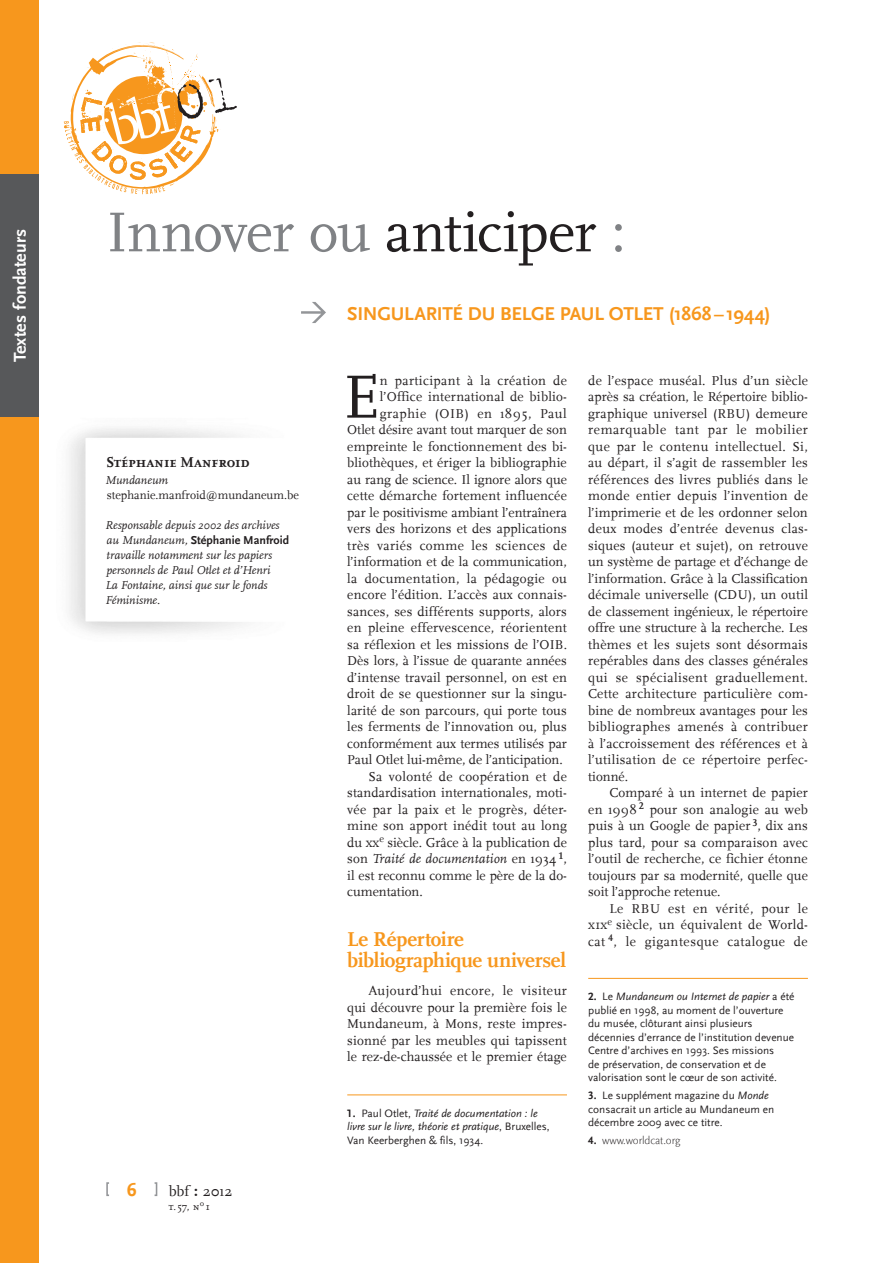
<style>
.page{position:relative;width:893px;height:1263px;background:#fff}
.page>*{position:absolute;margin:0;border:0;box-sizing:border-box;transform-origin:0 0}
.D_-_lettrine{font:63.45px "Scala";color:#231f20}
.D_-_TITRE_1{font:58.5px "Scala";letter-spacing:-.015em;color:#808285}
.D_-_inter_1{font:700 21px/21px "Scala";letter-spacing:-.015em;color:#f7971d}
.D_-_TITRE_2{font:700 19.5px "Scala Sans";letter-spacing:-.015em;color:#f7971d}
.t1{font:700 19.5px "Scala Sans LF";color:#f7971d}
.D_-_bandeau_gauche{font:700 18px "Scala Sans LF";color:#fff}
.D_-_auteur{font:700 15px "Scala Caps";letter-spacing:-.005em;color:#231f20}
.t2{font:15px "Scala";letter-spacing:.005em;color:#231f20}
.D_-_note{font:13.5px/16.5px "Scala";letter-spacing:.025em;color:#231f20;text-align:justify}
.D_-_lettrine-2{font:13.5px "Scala";letter-spacing:.015em;color:#231f20}
.D_-_TEXTE{font:13.5px/16.5px "Scala";letter-spacing:.005em;color:#231f20;text-align:justify}
.D_-_lettrine-3{font:13.5px "Scala";letter-spacing:.04em;color:#231f20}
.D_-_adresse{font:italic 12px/15px "Scala";color:#231f20}
.D_-_mail{font:12px "Scala";color:#231f20}
.D_-_note-2{font:11.25px/13.5px "Scala Sans";color:#231f20}
.D_-_note-3{font:italic 11.25px/13.5px "Scala Sans";color:#231f20}
.D_-_note-4{font:300 11.25px "Scala Sans";letter-spacing:-.01em;color:#231f20}
.t3{font:10.5px "Scala Caps";color:#231f20}
.s1{color:#231f20}
.s2{font-family:"Scala Sans";font-weight:700;font-style:normal}
.s3{font-family:"Scala Sans";font-weight:700}
.s4{font-family:"Scala Caps"}
.s5{font-style:italic}
.s6{font-family:"Scala Sans LF";font-weight:700;font-style:normal}
.s7{font-style:normal}
.s8{font-family:"Scala Sans LF";font-weight:700}
</style>
<div class="page">
<img style="left:69px;top:428px;width:176px;height:206px">
<hr style="left:347px;top:1094px;width:220px;height:1px;background:#f7971d">
<hr style="left:588px;top:978px;width:220px;height:1px;background:#f7971d">
<div style="left:0;top:0;width:38px;height:1263px;background:#f7971d"></div>
<svg style="left:301px;top:302px;width:25px;height:21px"></svg>
<svg style="left:64px;top:43px;width:173px;height:151px"></svg>
<svg style="left:106px;top:1182px;width:3px;height:14px"></svg>
<svg style="left:155px;top:1182px;width:2px;height:14px"></svg>
<div style="left:0;top:174px;width:38px;height:243px;background:#57585a"></div>
<p class="D_-_bandeau_gauche" style="left:10px;top:362px;width:134px;rotate:-90deg">Textes fondateurs</p>
<p class="D_-_TITRE_1" style="left:106px;top:200px;width:521px">Innover ou <span class="s1">anticiper</span> :</p>
<p class="D_-_auteur" style="left:106px;top:454px;width:145px">Stéphanie Manfroid</p>
<p class="D_-_adresse" style="left:106px;top:473px;width:64px">Mundaneum</p>
<p class="D_-_mail" style="left:107px;top:489px;width:194px">stephanie.manfroid@mundaneum.be</p>
<p class="D_-_adresse" style="left:105px;top:518px;width:185px">Responsable depuis 2002 des archives au Mundaneum, <span class="s2">Stéphanie Manfroid </span>travaille notamment sur les papiers personnels de Paul Otlet et d’Henri<br>La Fontaine, ainsi que sur le fonds<br>Féminisme.</p>
<p class="t1" style="left:127px;top:1179px;width:11px">6</p>
<p class="t2" style="left:169px;top:1183px;width:65px">bbf <span class="s3">:</span> 2012</p>
<p class="t3" style="left:169px;top:1200px;width:42px">t. 57, n<sup>o</sup> 1</p>
<p class="D_-_TITRE_2" style="left:347px;top:302px;width:425px">SINGULARITÉ DU BELGE PAUL OTLET (1868 –1944)</p>
<p class="D_-_lettrine" style="left:343px;top:362px;width:38px">E</p>
<p class="D_-_lettrine-2" style="left:380px;top:373px;width:189px">n participant à la création de</p>
<p class="D_-_lettrine-2" style="left:380px;top:389px;width:189px">l’Office international de biblio-</p>
<p class="D_-_lettrine-3" style="left:380px;top:406px;width:188px">graphie (OIB) en 1895, Paul</p>
<p class="D_-_lettrine-2" style="left:347px;top:422px;width:221px">Otlet désire avant tout marquer de son</p>
<p class="D_-_lettrine-2" style="left:347px;top:439px;width:221px">empreinte le fonctionnement des bi-</p>
<p class="D_-_lettrine-2" style="left:347px;top:455px;width:221px">bliothèques, et ériger la bibliographie</p>
<p class="D_-_lettrine-2" style="left:347px;top:472px;width:221px">au rang de science. Il ignore alors que</p>
<p class="D_-_lettrine-2" style="left:347px;top:488px;width:221px">cette démarche fortement influencée</p>
<p class="D_-_lettrine-2" style="left:347px;top:505px;width:221px">par le positivisme ambiant l’entraînera</p>
<p class="D_-_lettrine-2" style="left:347px;top:521px;width:221px">vers des horizons et des applications</p>
<p class="D_-_lettrine-2" style="left:347px;top:538px;width:221px">très variés comme les sciences de</p>
<p class="D_-_lettrine-2" style="left:347px;top:554px;width:221px">l’information et de la communication,</p>
<p class="D_-_lettrine-2" style="left:347px;top:571px;width:221px">la documentation, la pédagogie ou</p>
<p class="D_-_lettrine-2" style="left:347px;top:587px;width:221px">encore l’édition. L’accès aux connais-</p>
<p class="D_-_lettrine-2" style="left:347px;top:604px;width:221px">sances, ses différents supports, alors</p>
<p class="D_-_lettrine-2" style="left:347px;top:620px;width:221px">en pleine effervescence, réorientent</p>
<p class="D_-_lettrine-2" style="left:347px;top:637px;width:221px">sa réflexion et les missions de l’OIB.</p>
<p class="D_-_lettrine-2" style="left:347px;top:653px;width:221px">Dès lors, à l’issue de quarante années</p>
<p class="D_-_lettrine-2" style="left:347px;top:670px;width:221px">d’intense travail personnel, on est en</p>
<p class="D_-_lettrine-2" style="left:347px;top:686px;width:221px">droit de se questionner sur la singu-</p>
<p class="D_-_lettrine-2" style="left:347px;top:703px;width:221px">larité de son parcours, qui porte tous</p>
<p class="D_-_lettrine-2" style="left:347px;top:719px;width:221px">les ferments de l’innovation ou, plus</p>
<p class="D_-_lettrine-2" style="left:347px;top:736px;width:221px">conformément aux termes utilisés par</p>
<p class="D_-_lettrine-2" style="left:347px;top:752px;width:217px">Paul Otlet lui-même, de l’anticipation.</p>
<p class="D_-_TEXTE" style="left:347px;top:768px;width:221px;text-indent:21px">Sa volonté de coopération et de standardisation internationales, moti&shy;vée par la paix et le progrès, déter&shy;mine son apport inédit tout au long du <span class="s4">xx</span><sup>e</sup> siècle. Grâce à la publication de son <span class="s5">Traité de documentation</span> en 1934 <sup>1</sup>, il est reconnu comme le père de la do&shy;cumentation.</p>
<p class="D_-_inter_1" style="left:347px;top:928px;width:220px">Le Répertoire bibliographique universel</p>
<p class="D_-_TEXTE" style="left:347px;top:983px;width:221px;text-indent:21px">Aujourd’hui encore, le visiteur qui découvre pour la première fois le Mundaneum, à Mons, reste impres&shy;sionné par les meubles qui tapissent le rez-de-chaussée et le premier étage</p>
<p class="D_-_note-3" style="left:347px;top:1107px;width:204px"><span class="s6">1.</span> <span class="s7">Paul Otlet,</span> Traité de documentation : le livre sur le livre, théorie et pratique<span class="s7">, Bruxelles,<br>Van Keerberghen &amp; fils, 1934.</span></p>
<p class="D_-_note" style="left:588px;top:372px;width:221px">de l’espace muséal. Plus d’un siècle après sa création, le Répertoire biblio&shy;graphique universel (RBU) demeure remarquable tant par le mobilier que par le contenu intellectuel. Si, au départ, il s’agit de rassembler les références des livres publiés dans le monde entier depuis l’invention de l’imprimerie et de les ordonner selon deux modes d’entrée devenus clas&shy;siques (auteur et sujet), on retrouve un système de partage et d’échange de l’information. Grâce à la Classification décimale universelle (CDU), un outil de classement ingénieux, le répertoire offre une structure à la recherche. Les thèmes et les sujets sont désormais repérables dans des classes générales qui se spécialisent graduellement.<br>Cette architecture particulière com&shy;bine de nombreux avantages pour les bibliographes amenés à contribuer à l’accroissement des références et à l’utilisation de ce répertoire perfec&shy;tionné.</p>
<p class="D_-_TEXTE" style="left:588px;top:785px;width:221px;text-indent:21px">Comparé à un internet de papier en 1998 <sup>2</sup> pour son analogie au web puis à un Google de papier <sup>3</sup>, dix ans plus tard, pour sa comparaison avec l’outil de recherche, ce fichier étonne toujours par sa modernité, quelle que soit l’approche retenue.</p>
<p class="D_-_TEXTE" style="left:588px;top:900px;width:221px;text-indent:21px">Le RBU est en vérité, pour le <span class="s4">xix</span><sup>e</sup> siècle, un équivalent de World&shy;cat <sup>4</sup>, le gigantesque catalogue de</p>
<p class="D_-_note-2" style="left:588px;top:990px;width:208px"><span class="s8">2.</span> Le <span class="s5">Mundaneum ou Internet de papier</span> a été publié en 1998, au moment de l’ouverture du musée, clôturant ainsi plusieurs décennies d’errance de l’institution devenue Centre d’archives en 1993. Ses missions<br>de préservation, de conservation et de valorisation sont le cœur de son activité.</p>
<p class="D_-_note-2" style="left:588px;top:1089px;width:187px"><span class="s8">3.</span> Le supplément magazine du <span class="s5">Monde </span>consacrait un article au Mundaneum en décembre 2009 avec ce titre.</p>
<p class="D_-_note-4" style="left:588px;top:1134px;width:94px"><span class="s8">4.</span> www.worldcat.org</p>
</div>
